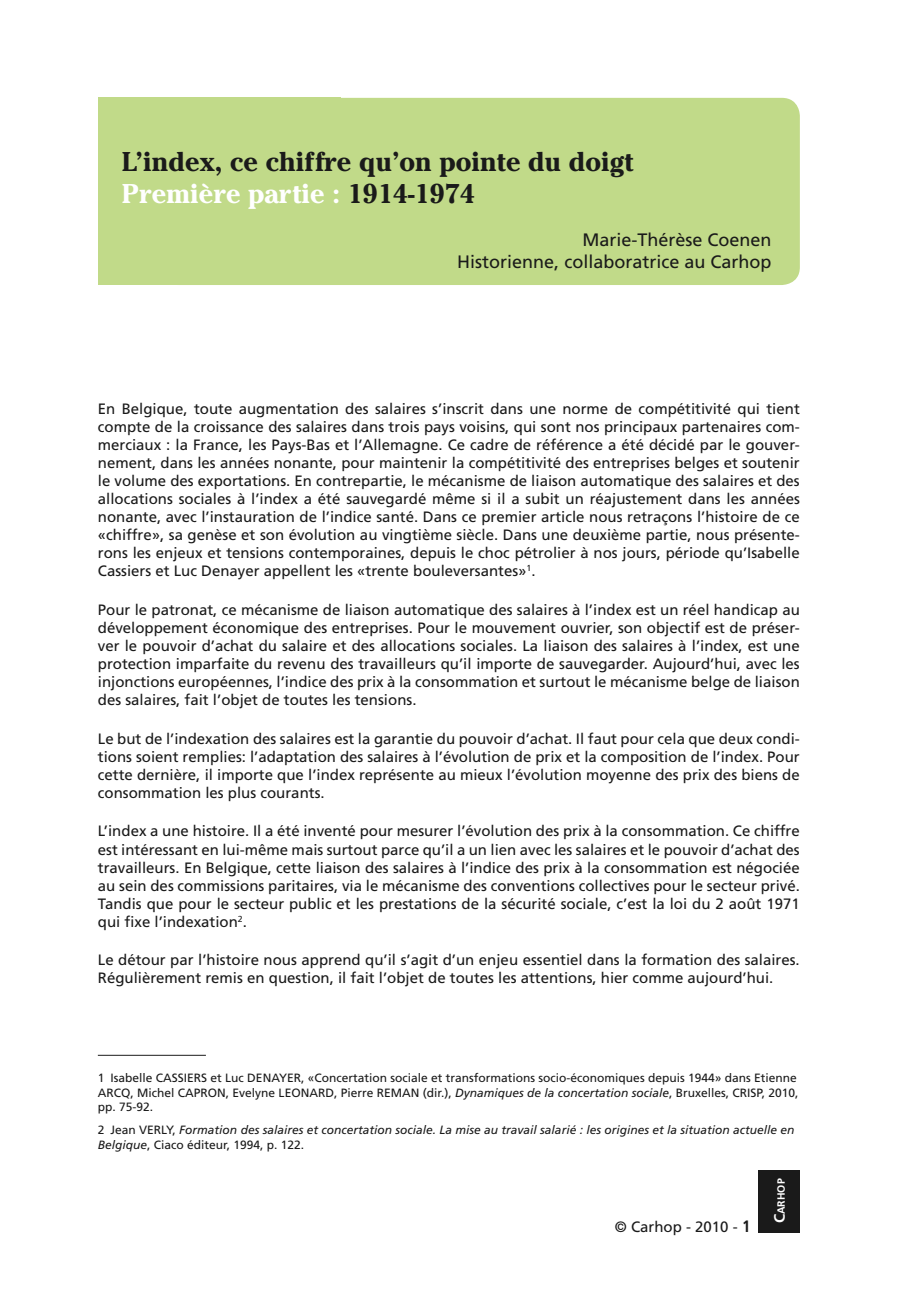
<style>
.page{position:relative;width:919px;height:1289px;background:#fff}
.page>*{position:absolute;margin:0;border:0;box-sizing:border-box;transform-origin:0 0}
.t1{font:700 27px/32.4px "Cheltenham Std";color:#1a1a1a}
.t2{font:18px/21.6px "Frutiger LT Std";color:#1a1a1a;text-align:right}
.t3{font:15px/18px "Frutiger LT Std";color:#1a1a1a;text-align:justify}
.t4{font:12px/14.4px "Frutiger LT Std";color:#1a1a1a}
.t5{font:italic 12px/14.4px "Frutiger LT Std";color:#1a1a1a}
.t6{font:700 10.5px "Frutiger LT Std";color:#fff}
.s1{color:#fff}
.s2{font-style:italic}
.s3{font-style:normal}
.s4{font-size:15px}
</style>
<div class="page">
<div style="left:758px;top:1169px;width:41px;height:63px;background:#1a1a1a"></div>
<svg style="left:771px;top:1232px;width:17px;height:1px"></svg>
<div style="left:160px;top:98px;width:639px;height:187px;background:#c1da89;border-radius:18px"></div>
<div style="left:98px;top:98px;width:242px;height:187px;background:#c1da89"></div>
<hr style="left:98px;top:1054px;width:108px;height:1px;background:#1a1a1a">
<h1 class="t1" style="left:122px;top:145px;width:513px">L’index, ce chiffre qu’on pointe du doigt<br><span class="s1">Première partie :</span> 1914-1974</h1>
<p class="t2" style="left:457px;top:229px;width:316px">Marie-Thérèse Coenen<br>Historienne, collaboratrice au Carhop</p>
<p class="t3" style="left:98px;top:399px;width:703px">En Belgique, toute augmentation des salaires s’inscrit dans une norme de compétitivité qui tient compte de la croissance des salaires dans trois pays voisins, qui sont nos principaux partenaires com&shy;merciaux : la France, les Pays-Bas et l’Allemagne. Ce cadre de référence a été décidé par le gouver&shy;nement, dans les années nonante, pour maintenir la compétitivité des entreprises belges et soutenir le volume des exportations. En contrepartie, le mécanisme de liaison automatique des salaires et des allocations sociales à l’index a été sauvegardé même si il a subit un réajustement dans les années nonante, avec l’instauration de l’indice santé. Dans ce premier article nous retraçons l’histoire de ce «chiffre», sa genèse et son évolution au vingtième siècle. Dans une deuxième partie, nous présente&shy;rons les enjeux et tensions contemporaines, depuis le choc pétrolier à nos jours, période qu’Isabelle Cassiers et Luc Denayer appellent les «trente bouleversantes» .</p>
<p class="t3" style="left:98px;top:600px;width:703px">Pour le patronat, ce mécanisme de liaison automatique des salaires à l’index est un réel handicap au développement économique des entreprises. Pour le mouvement ouvrier, son objectif est de préser&shy;ver le pouvoir d’achat du salaire et des allocations sociales. La liaison des salaires à l’index, est une protection imparfaite du revenu des travailleurs qu’il importe de sauvegarder. Aujourd’hui, avec les injonctions européennes, l’indice des prix à la consommation et surtout le mécanisme belge de liaison des salaires, fait l’objet de toutes les tensions.</p>
<p class="t3" style="left:98px;top:729px;width:703px">Le but de l’indexation des salaires est la garantie du pouvoir d’achat. Il faut pour cela que deux condi&shy;tions soient remplies: l’adaptation des salaires à l’évolution de prix et la composition de l’index. Pour cette dernière, il importe que l’index représente au mieux l’évolution moyenne des prix des biens de consommation les plus courants.</p>
<p class="t3" style="left:98px;top:822px;width:703px">L’index a une histoire. Il a été inventé pour mesurer l’évolution des prix à la consommation. Ce chiffre est intéressant en lui-même mais surtout parce qu’il a un lien avec les salaires et le pouvoir d’achat des travailleurs. En Belgique, cette liaison des salaires à l’indice des prix à la consommation est négociée au sein des commissions paritaires, via le mécanisme des conventions collectives pour le secteur privé.<br>Tandis que pour le secteur public et les prestations de la sécurité sociale, c’est la loi du 2 août 1971 qui fixe l’indexation .</p>
<p class="t3" style="left:98px;top:951px;width:703px">Le détour par l’histoire nous apprend qu’il s’agit d’un enjeu essentiel dans la formation des salaires.<br>Régulièrement remis en question, il fait l’objet de toutes les attentions, hier comme aujourd’hui.</p>
<p class="t4" style="left:98px;top:1071px;width:702px;text-indent:13px">Isabelle CASSIERS et Luc DENAYER, «Concertation sociale et transformations socio-économiques depuis 1944» dans Etienne<br>ARCQ, Michel CAPRON, Evelyne LEONARD, Pierre REMAN (dir.), <span class="s2">Dynamiques de la concertation sociale</span>, Bruxelles, CRISP, 2010, pp. 75-92.</p>
<p class="t5" style="left:98px;top:1122px;width:698px;text-indent:13px"><span class="s3">Jean VERLY,</span> Formation des salaires et concertation sociale. La mise au travail salarié : les origines et la situation actuelle en<br>Belgique<span class="s3">, Ciaco éditeur, 1994, p. 122.</span></p>
<p class="t3" style="left:615px;top:1217px;width:124px">© Carhop - 2010 -</p>
<p class="t6" style="left:775px;top:1223px;width:46px;rotate:-90deg"><span class="s4">C</span>arhop</p>
</div>
